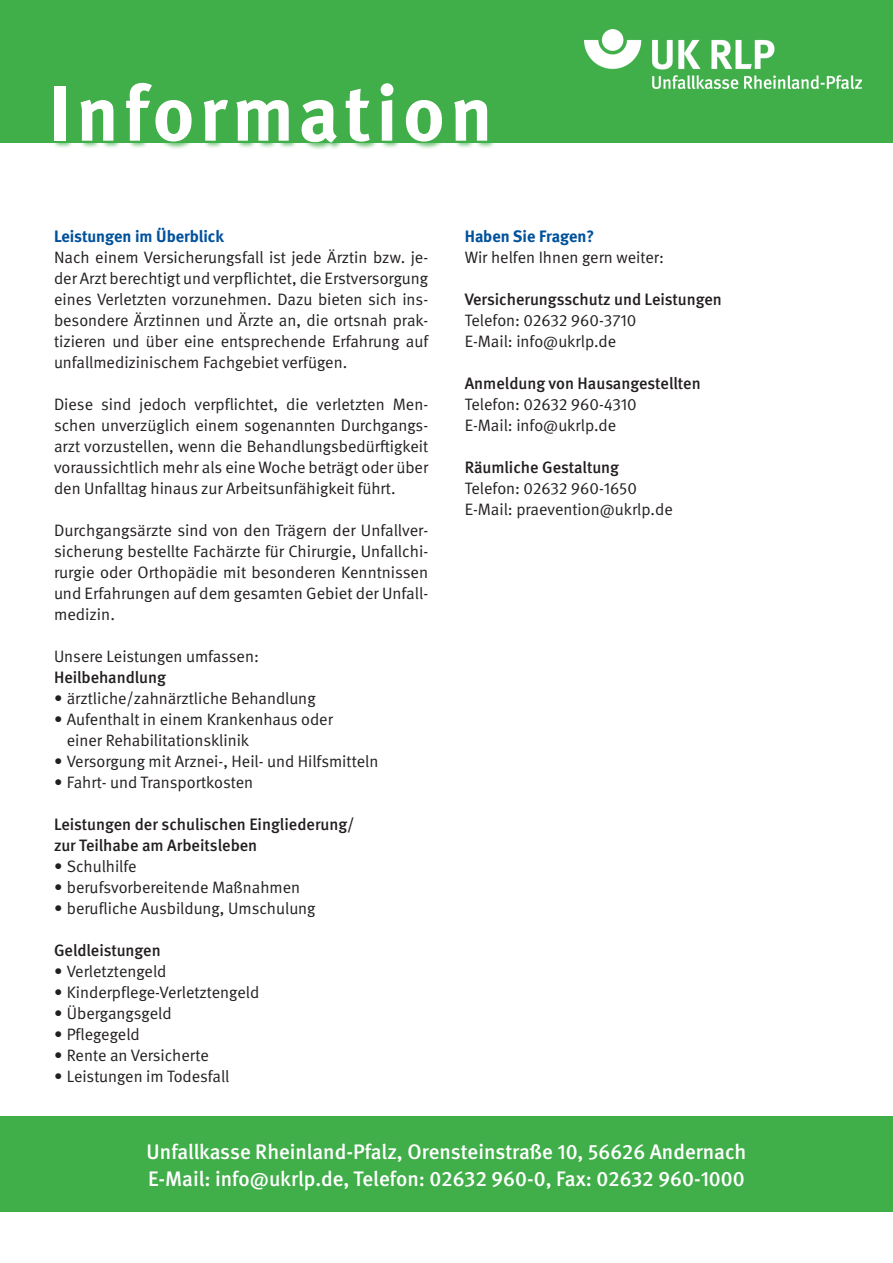
<style>
.page{position:relative;width:893px;height:1263px;background:#fff}
.page>*{position:absolute;margin:0;border:0;box-sizing:border-box;transform-origin:0 0}
.t1{font:700 78px "DGUV Meta";letter-spacing:.07em;color:#fff}
.t2{font:500 21px/27px "DGUV Meta";color:#fff}
.t3{font:16.5px/21px "DGUV Meta";color:#231f20}
.t4{font:500 16.5px/21px "DGUV Meta";color:#231f20}
.t5{font:700 16.5px "DGUV Meta";color:#01519b}
</style>
<div class="page">
<div style="left:0;top:1116px;width:893px;height:96px;background:#40ae49"></div>
<div style="left:0;top:0;width:893px;height:142px;background:#40ae49"></div>
<div style="left:52px;top:81px;width:444px;height:70px;background:#40ae49;opacity:.75"></div>
<svg style="left:79px;top:98px;width:36px;height:44px"></svg>
<svg style="left:125px;top:81px;width:68px;height:62px"></svg>
<svg style="left:202px;top:98px;width:88px;height:44px"></svg>
<svg style="left:300px;top:87px;width:72px;height:57px"></svg>
<svg style="left:379px;top:82px;width:16px;height:60px"></svg>
<svg style="left:404px;top:98px;width:39px;height:45px"></svg>
<svg style="left:452px;top:98px;width:37px;height:44px"></svg>
<img style="left:585px;top:30px;width:276px;height:59px">
<h1 class="t1" style="left:49px;top:67px;width:445px">Information</h1>
<p class="t5" style="left:54px;top:227px;width:171px">Leistungen im Überblick</p>
<p class="t3" style="left:54px;top:247px;width:376px;text-align:justify">Nach einem Versicherungsfall ist jede Ärztin bzw. je&shy;der Arzt berechtigt und verpflichtet, die Erstversorgung eines Verletzten vorzunehmen. Dazu bieten sich ins&shy;besondere Ärztinnen und Ärzte an, die ortsnah prak&shy;tizieren und über eine entsprechende Erfahrung auf unfallmedizinischem Fachgebiet verfügen.</p>
<p class="t3" style="left:54px;top:394px;width:376px;text-align:justify">Diese sind jedoch verpflichtet, die verletzten Men&shy;schen unverzüglich einem sogenannten Durchgangs&shy;arzt vorzustellen, wenn die Behandlungsbedürftigkeit voraussichtlich mehr als eine Woche beträgt oder über den Unfalltag hinaus zur Arbeitsunfähigkeit führt.</p>
<p class="t3" style="left:54px;top:520px;width:376px;text-align:justify">Durchgangsärzte sind von den Trägern der Unfallver&shy;sicherung bestellte Fachärzte für Chirurgie, Unfallchi&shy;rurgie oder Orthopädie mit besonderen Kenntnissen und Erfahrungen auf dem gesamten Gebiet der Unfall&shy;medizin.</p>
<p class="t3" style="left:54px;top:646px;width:206px">Unsere Leistungen umfassen:</p>
<p class="t4" style="left:54px;top:667px;width:113px">Heilbehandlung</p>
<p class="t3" style="left:54px;top:688px;width:263px">• ärztliche/zahnärztliche Behandlung</p>
<p class="t3" style="left:67px;top:709px;width:268px;text-indent:-13px">• Aufenthalt in einem Krankenhaus oder einer Rehabilitationsklinik</p>
<p class="t3" style="left:54px;top:751px;width:326px">• Versorgung mit Arznei-, Heil- und Hilfsmitteln</p>
<p class="t3" style="left:54px;top:772px;width:201px">• Fahrt- und Transportkosten</p>
<p class="t4" style="left:54px;top:814px;width:302px">Leistungen der schulischen Eingliederung/ zur Teilhabe am Arbeitsleben</p>
<p class="t3" style="left:54px;top:856px;width:84px">• Schulhilfe</p>
<p class="t3" style="left:54px;top:877px;width:248px">• berufsvorbereitende Maßnahmen</p>
<p class="t3" style="left:54px;top:898px;width:263px">• berufliche Ausbildung, Umschulung</p>
<p class="t4" style="left:54px;top:940px;width:108px">Geldleistungen</p>
<p class="t3" style="left:54px;top:961px;width:114px">• Verletztengeld</p>
<p class="t3" style="left:54px;top:982px;width:207px">• Kinderpflege-Verletztengeld</p>
<p class="t3" style="left:54px;top:1003px;width:119px">• Übergangsgeld</p>
<p class="t3" style="left:54px;top:1024px;width:87px">• Pflegegeld</p>
<p class="t3" style="left:54px;top:1045px;width:156px">• Rente an Versicherte</p>
<p class="t3" style="left:54px;top:1066px;width:177px">• Leistungen im Todesfall</p>
<p class="t5" style="left:465px;top:227px;width:131px">Haben Sie Fragen?</p>
<p class="t3" style="left:465px;top:247px;width:201px">Wir helfen Ihnen gern weiter:</p>
<p class="t4" style="left:465px;top:289px;width:259px">Versicherungsschutz und Leistungen</p>
<p class="t3" style="left:465px;top:310px;width:173px">Telefon: 02632 960-3710<br>E-Mail: info@ukrlp.de</p>
<p class="t4" style="left:465px;top:373px;width:237px">Anmeldung von Hausangestellten</p>
<p class="t3" style="left:465px;top:394px;width:173px">Telefon: 02632 960-4310<br>E-Mail: info@ukrlp.de</p>
<p class="t4" style="left:465px;top:457px;width:156px">Räumliche Gestaltung</p>
<p class="t3" style="left:465px;top:478px;width:210px">Telefon: 02632 960-1650<br>E-Mail: praevention@ukrlp.de</p>
<p class="t2" style="left:147px;top:1138px;width:601px">Unfallkasse Rheinland-Pfalz, Orensteinstraße 10, 56626 Andernach<br>E-Mail: info@ukrlp.de, Telefon: 02632 960-0, Fax: 02632 960-1000</p>
</div>
